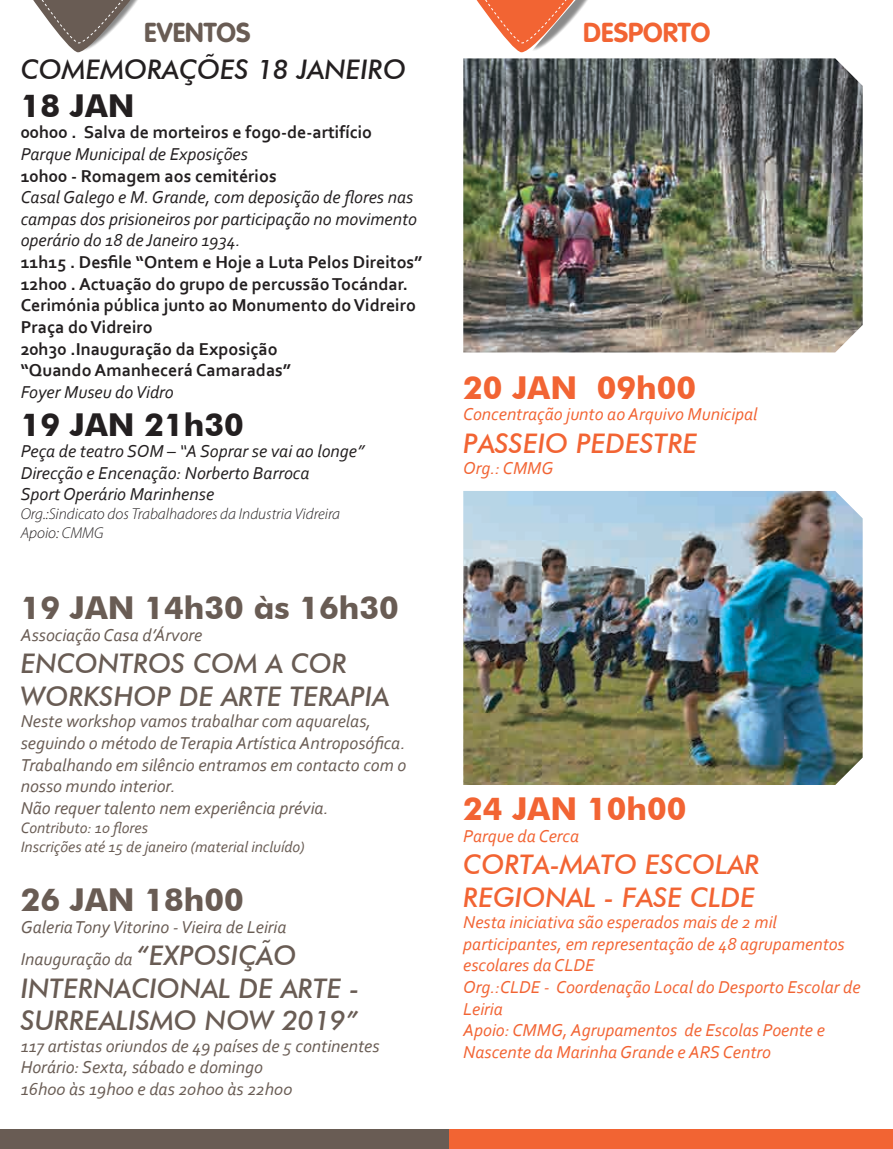
<style>
.page{position:relative;width:893px;height:1149px;background:#fff}
.page>*{position:absolute;margin:0;border:0;box-sizing:border-box;transform-origin:0 0}
.t1{font:700 31.5px "Futura BT";color:#695c54}
.t2{font:700 31.5px "Futura BT";color:#f26433}
.t3{font:700 31.5px "Futura BT";color:#231f20}
.t4{font:italic 500 27px/32.4px "Futura BT";color:#695c54}
.t5{font:italic 500 27px/32.4px "Futura BT";color:#f26433}
.t6{font:italic 500 27px "Futura BT";color:#231f20}
.t7{font:700 27px "VAG Rounded";color:#f26433}
.t8{font:700 27px "VAG Rounded";color:#695c54}
.t9{font:italic 18px/21.6px "Corbel";color:#695c54}
.t10{font:italic 18px/21.6px "Corbel";color:#f26433}
.t11{font:700 18px/21.6px "Corbel";color:#231f20}
.t12{font:italic 18px/21.6px "Corbel";color:#231f20}
.t13{font:italic 15.75px/18.9px "Corbel";color:#695c54}
.t14{font:italic 300 15.75px/18.9px "Myriad Pro";color:#231f20}
.s1{font-family:"Futura BT";font-weight:500;font-size:27px}
</style>
<div class="page">
<div style="left:443px;top:1129px;width:450px;height:19px;background:#f26433"></div>
<div style="left:0;top:1129px;width:448px;height:19px;background:#695c54"></div>
<svg style="left:476px;top:0;width:112px;height:52px"></svg>
<svg style="left:33px;top:0;width:105px;height:52px"></svg>
<img style="left:463px;top:58px;width:400px;height:294px">
<img style="left:463px;top:491px;width:400px;height:293px">
<h2 class="t8" style="left:144px;top:17px;width:108px">EVENTOS</h2>
<h2 class="t7" style="left:583px;top:17px;width:128px">DESPORTO</h2>
<h2 class="t6" style="left:21px;top:53px;width:387px">COMEMORAÇÕES 18 JANEIRO</h2>
<h1 class="t3" style="left:21px;top:86px;width:115px">18 JAN</h1>
<p class="t11" style="left:21px;top:121px;width:353px">00h00 . Salva de morteiros e fogo-de-artifício</p>
<p class="t12" style="left:21px;top:143px;width:229px">Parque Municipal de Exposições</p>
<p class="t11" style="left:21px;top:164px;width:257px">10h00 - Romagem aos cemitérios</p>
<p class="t12" style="left:21px;top:186px;width:398px">Casal Galego e M. Grande, com deposição de flores nas campas dos prisioneiros por participação no movimento operário do 18 de Janeiro 1934.</p>
<p class="t11" style="left:21px;top:251px;width:403px">11h15 . Desfile “Ontem e Hoje a Luta Pelos Direitos” 12h00 . Actuação do grupo de percussão Tocándar.<br>Cerimónia pública junto ao Monumento do Vidreiro Praça do Vidreiro<br>20h30 .Inauguração da Exposição<br>“Quando Amanhecerá Camaradas”</p>
<p class="t12" style="left:21px;top:380px;width:155px">Foyer Museu do Vidro</p>
<h1 class="t3" style="left:21px;top:405px;width:225px">19 JAN 21h30</h1>
<p class="t12" style="left:21px;top:440px;width:345px">Peça de teatro SOM – “A Soprar se vai ao longe”<br>Direcção e Encenação: Norberto Barroca<br>Sport Operário Marinhense</p>
<p class="t14" style="left:21px;top:504px;width:321px">Org.:Sindicato dos Trabalhadores da Industria Vidreira<br>Apoio: CMMG</p>
<h1 class="t2" style="left:463px;top:368px;width:234px">20 JAN 09h00</h1>
<p class="t10" style="left:463px;top:403px;width:296px">Concentração junto ao Arquivo Municipal</p>
<h2 class="t5" style="left:463px;top:426px;width:236px">PASSEIO PEDESTRE</h2>
<p class="t10" style="left:463px;top:457px;width:92px">Org.: CMMG</p>
<h1 class="t1" style="left:21px;top:588px;width:380px">19 JAN 14h30 às 16h30</h1>
<p class="t9" style="left:21px;top:623px;width:183px">Associação Casa d’Árvore</p>
<h2 class="t4" style="left:21px;top:647px;width:370px">ENCONTROS COM A COR<br>WORKSHOP DE ARTE TERAPIA</h2>
<p class="t9" style="left:21px;top:710px;width:387px">Neste workshop vamos trabalhar com aquarelas, seguindo o método de Terapia Artística Antroposófica.<br>Trabalhando em silêncio entramos em contacto com o nosso mundo interior.<br>Não requer talento nem experiência prévia.</p>
<p class="t13" style="left:21px;top:817px;width:285px">Contributo: 10 flores<br>Inscrições até 15 de janeiro (material incluído)</p>
<h1 class="t1" style="left:21px;top:880px;width:225px">26 JAN 18h00</h1>
<p class="t9" style="left:21px;top:909px;width:277px;line-height:32.4px">Galeria Tony Vitorino - Vieira de Leiria<br>Inauguração da <span class="s1">“EXPOSIÇÃO</span></p>
<h2 class="t4" style="left:21px;top:971px;width:340px">INTERNACIONAL DE ARTE -<br>SURREALISMO NOW 2019”</h2>
<p class="t9" style="left:21px;top:1034px;width:360px">117 artistas oriundos de 49 países de 5 continentes<br>Horário: Sexta, sábado e domingo<br>16h00 às 19h00 e das 20h00 às 22h00</p>
<h1 class="t2" style="left:463px;top:789px;width:225px">24 JAN 10h00</h1>
<p class="t10" style="left:463px;top:824px;width:117px">Parque da Cerca</p>
<h2 class="t5" style="left:463px;top:847px;width:298px">CORTA-MATO ESCOLAR<br>REGIONAL - FASE CLDE</h2>
<p class="t10" style="left:463px;top:910px;width:399px">Nesta iniciativa são esperados mais de 2 mil participantes, em representação de 48 agrupamentos escolares da CLDE<br>Org.:CLDE - Coordenação Local do Desporto Escolar de Leiria<br>Apoio: CMMG, Agrupamentos de Escolas Poente e Nascente da Marinha Grande e ARS Centro</p>
</div>
